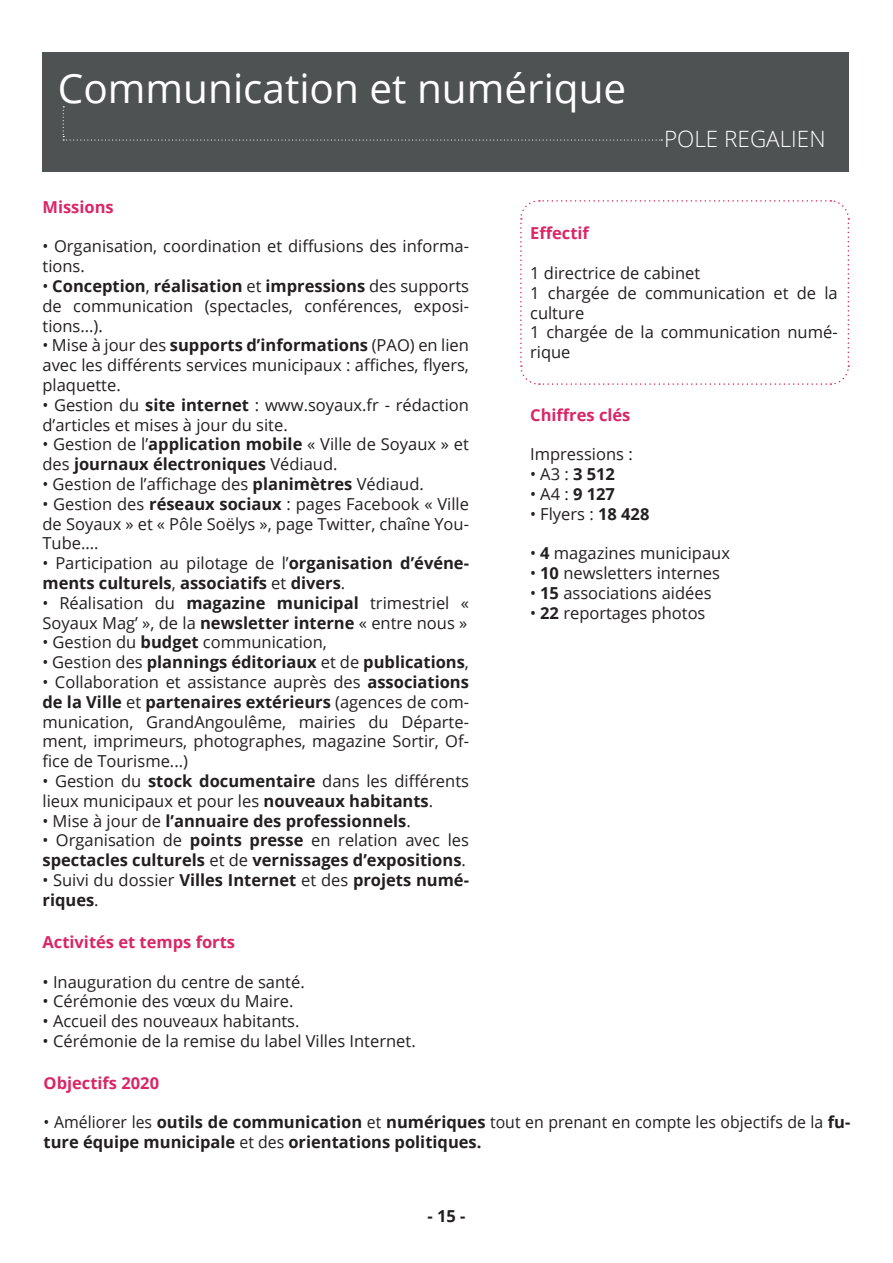
<style>
.page{position:relative;width:893px;height:1263px;background:#fff}
.page>*{position:absolute;margin:0;border:0;box-sizing:border-box;transform-origin:0 0}
.t1{font:40.5px "Open Sans";color:#fff}
.t2{font:300 22.5px "Open Sans";color:#fff}
.t3{font:16.5px/19.8px "Open Sans";color:#231f20;scale:.96 1}
.t4{font:700 16.5px/19.8px "Open Sans";color:#231f20}
.t5{font:16.5px/19.8px "Open Sans";color:#231f20}
.t6{font:700 16.5px "Open Sans";color:#da2666}
.s1{font-weight:700}
.s2{font-weight:400}
</style>
<div class="page">
<div style="left:43px;top:53px;width:806px;height:119px;background:#4f5252"></div>
<svg style="left:63px;top:106px;width:599px;height:35px"></svg>
<svg style="left:520px;top:200px;width:330px;height:185px"></svg>
<p class="t1" style="left:58px;top:60px;width:570px">Communication et numérique</p>
<p class="t2" style="left:664px;top:123px;width:163px">POLE REGALIEN</p>
<p class="t6" style="left:43px;top:195px;width:73px">Missions</p>
<p class="t3" style="left:43px;top:236px;width:446px">• Organisation, coordination et diffusions des informa&shy;tions.</p>
<p class="t3" style="left:43px;top:276px;width:446px;text-align:justify">• <span class="s1">Conception</span>, <span class="s1">réalisation</span> et <span class="s1">impressions</span> des supports de communication (spectacles, conférences, exposi&shy;tions...).</p>
<p class="t3" style="left:43px;top:335px;width:446px;text-align:justify">• Mise à jour des <span class="s1">supports d’informations</span> (PAO) en lien avec les différents services municipaux : affiches, flyers, plaquette.</p>
<p class="t3" style="left:43px;top:394px;width:446px">• Gestion du <span class="s1">site internet</span> : www.soyaux.fr - rédaction d’articles et mises à jour du site.</p>
<p class="t3" style="left:43px;top:434px;width:446px">• Gestion de l’<span class="s1">application mobile</span> « Ville de Soyaux » et des <span class="s1">journaux électroniques</span> Védiaud.</p>
<p class="t3" style="left:43px;top:474px;width:399px">• Gestion de l’affichage des <span class="s1">planimètres</span> Védiaud.</p>
<p class="t3" style="left:43px;top:493px;width:446px;text-align:justify">• Gestion des <span class="s1">réseaux sociaux</span> : pages Facebook « Ville de Soyaux » et « Pôle Soëlys », page Twitter, chaîne You-Tube....</p>
<p class="t4" style="left:43px;top:553px;width:428px"><span class="s2">• Participation au pilotage de l’</span>organisation d’événe&shy;ments culturels<span class="s2">,</span> associatifs <span class="s2">et</span> divers<span class="s2">.</span></p>
<p class="t3" style="left:43px;top:592px;width:446px">• Réalisation du <span class="s1">magazine municipal</span> trimestriel «<br>Soyaux Mag’ », de la <span class="s1">newsletter interne</span> « entre nous »</p>
<p class="t3" style="left:43px;top:632px;width:298px">• Gestion du <span class="s1">budget</span> communication,</p>
<p class="t4" style="left:43px;top:652px;width:428px"><span class="s2">• Gestion des</span> plannings éditoriaux <span class="s2">et de</span> publications<span class="s2">,</span></p>
<p class="t3" style="left:43px;top:672px;width:446px;text-align:justify">• Collaboration et assistance auprès des <span class="s1">associations de la Ville</span> et <span class="s1">partenaires extérieurs</span> (agences de com&shy;munication, GrandAngoulême, mairies du Départe&shy;ment, imprimeurs, photographes, magazine Sortir, Of&shy;fice de Tourisme...)</p>
<p class="t3" style="left:43px;top:771px;width:446px">• Gestion du <span class="s1">stock documentaire</span> dans les différents lieux municipaux et pour les <span class="s1">nouveaux habitants</span>.</p>
<p class="t4" style="left:43px;top:810px;width:370px"><span class="s2">• Mise à jour de</span> l’annuaire des professionnels<span class="s2">.</span></p>
<p class="t4" style="left:43px;top:830px;width:428px"><span class="s2">• Organisation de</span> points presse <span class="s2">en relation avec les </span>spectacles culturels <span class="s2">et de</span> vernissages d’expositions<span class="s2">.</span></p>
<p class="t4" style="left:43px;top:870px;width:428px"><span class="s2">• Suivi du dossier</span> Villes Internet <span class="s2">et des</span> projets numé&shy;riques<span class="s2">.</span></p>
<p class="t6" style="left:530px;top:222px;width:60px">Effectif</p>
<p class="t5" style="left:530px;top:263px;width:172px">1 directrice de cabinet</p>
<p class="t5" style="left:530px;top:282px;width:309px">1 chargée de communication et de la culture</p>
<p class="t5" style="left:530px;top:322px;width:309px">1 chargée de la communication numé&shy;rique</p>
<p class="t6" style="left:530px;top:403px;width:102px">Chiffres clés</p>
<p class="t5" style="left:530px;top:444px;width:104px">Impressions :</p>
<p class="t3" style="left:530px;top:464px;width:90px">• A3 : <span class="s1">3 512</span></p>
<p class="t3" style="left:530px;top:484px;width:90px">• A4 : <span class="s1">9 127</span></p>
<p class="t3" style="left:530px;top:504px;width:126px">• Flyers : <span class="s1">18 428</span></p>
<p class="t3" style="left:530px;top:543px;width:210px">• <span class="s1">4</span> magazines municipaux</p>
<p class="t3" style="left:530px;top:563px;width:199px">• <span class="s1">10</span> newsletters internes</p>
<p class="t3" style="left:530px;top:583px;width:190px">• <span class="s1">15</span> associations aidées</p>
<p class="t3" style="left:530px;top:603px;width:184px">• <span class="s1">22</span> reportages photos</p>
<p class="t6" style="left:43px;top:930px;width:194px">Activités et temps forts</p>
<p class="t5" style="left:43px;top:971px;width:264px">• Inauguration du centre de santé.</p>
<p class="t5" style="left:43px;top:991px;width:252px">• Cérémonie des vœux du Maire.</p>
<p class="t5" style="left:43px;top:1011px;width:259px">• Accueil des nouveaux habitants.</p>
<p class="t5" style="left:43px;top:1031px;width:375px">• Cérémonie de la remise du label Villes Internet.</p>
<p class="t6" style="left:44px;top:1071px;width:117px">Objectifs 2020</p>
<p class="t4" style="left:44px;top:1112px;width:808px"><span class="s2">• Améliorer les</span> outils de communication <span class="s2">et</span> numériques <span class="s2">tout en prenant en compte les objectifs de la</span> fu&shy;ture équipe municipale <span class="s2">et des</span> orientations politiques.</p>
<p class="t4" style="left:427px;top:1205px;width:40px">- 15 -</p>
</div>
